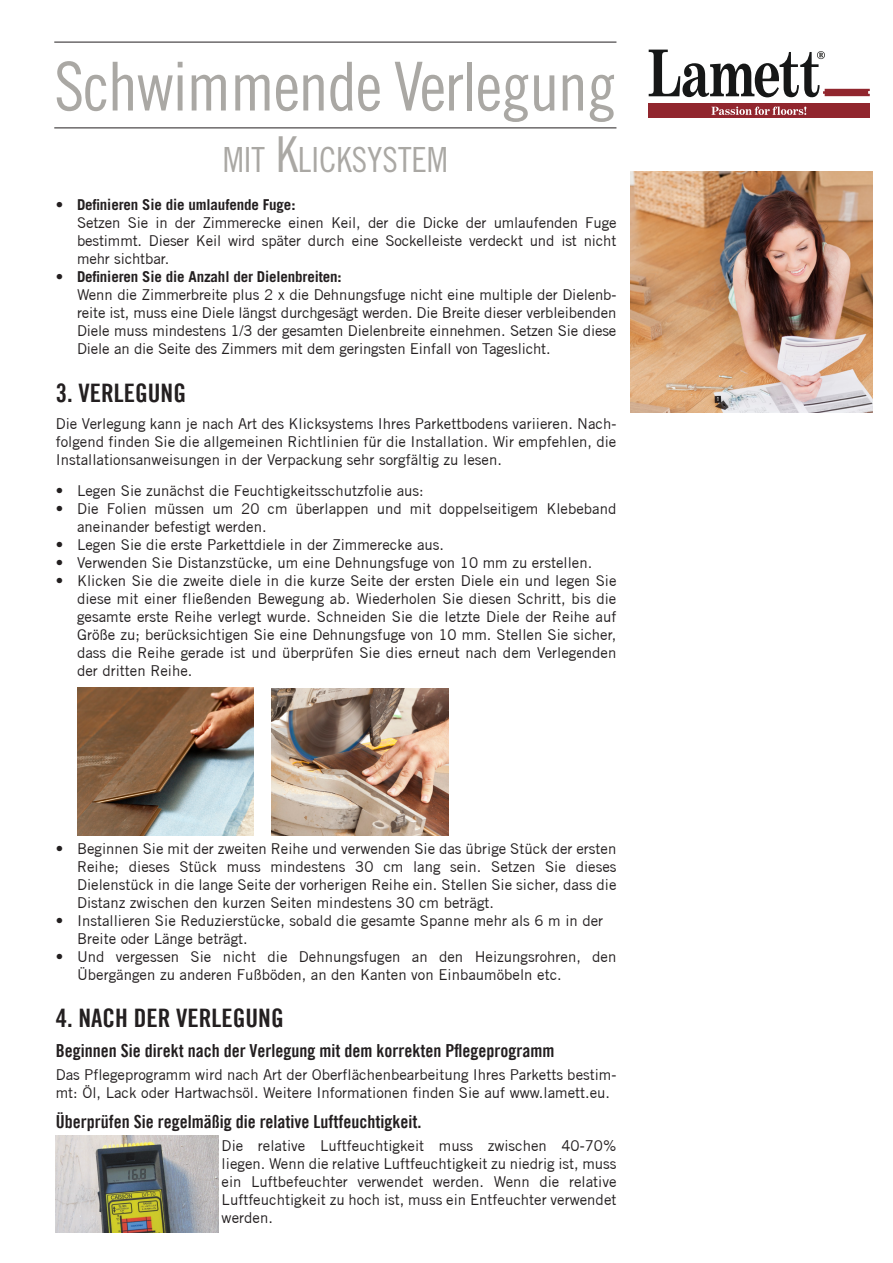
<style>
.page{position:relative;width:893px;height:1263px;background:#fff}
.page>*{position:absolute;margin:0;border:0;box-sizing:border-box;transform-origin:0 0}
.t1{font:67.5px "Trade Gothic LT Std Cn 18";letter-spacing:-.02em;color:#aaa8a4}
.t2{font:34.65px "Trade Gothic LT Std Cn 18";color:#aaa8a4}
.Table_text{font:25.5px "Trade Gothic Bold Cond Twenty";color:#231f20}
.Table_text-2{font:18px "Trade Gothic Bold Cond Twenty";color:#231f20}
.Table_text-3{font:15px/18px "Trade Gothic";color:#231f20;text-align:justify}
.t3{font:700 15px "Trade Gothic LT Std";letter-spacing:-.01em;color:#231f20}
.s1{font-size:49.5px}
</style>
<div class="page">
<img style="left:77px;top:687px;width:176px;height:149px">
<img style="left:272px;top:688px;width:176px;height:148px">
<div style="left:648px;top:104px;width:222px;height:14px;background:#91262e"></div>
<svg style="left:711px;top:106px;width:95px;height:9px"></svg>
<svg style="left:649px;top:50px;width:221px;height:47px"></svg>
<img style="left:630px;top:171px;width:243px;height:241px">
<img style="left:55px;top:1135px;width:164px;height:97px">
<hr style="left:54px;top:42px;width:562px;height:1px;background:#231f20">
<hr style="left:54px;top:128px;width:562px;height:1px;background:#231f20">
<p class="t1" style="left:54px;top:46px;width:564px">Schwimmende Verlegung</p>
<p class="t2" style="left:223px;top:139px;width:227px">MIT <span class="s1">K</span>LICKSYSTEM</p>
<p class="t3" style="left:56px;top:195px;width:241px">• Definieren Sie die umlaufende Fuge:</p>
<p class="Table_text-3" style="left:77px;top:213px;width:541px">Setzen Sie in der Zimmerecke einen Keil, der die Dicke der umlaufenden Fuge bestimmt. Dieser Keil wird später durch eine Sockelleiste verdeckt und ist nicht mehr sichtbar.</p>
<p class="t3" style="left:56px;top:267px;width:287px">• Definieren Sie die Anzahl der Dielenbreiten:</p>
<p class="Table_text-3" style="left:77px;top:285px;width:541px">Wenn die Zimmerbreite plus 2 x die Dehnungsfuge nicht eine multiple der Dielenb&shy;reite ist, muss eine Diele längst durchgesägt werden. Die Breite dieser verbleibenden Diele muss mindestens 1/3 der gesamten Dielenbreite einnehmen. Setzen Sie diese Diele an die Seite des Zimmers mit dem geringsten Einfall von Tageslicht.</p>
<p class="Table_text" style="left:56px;top:378px;width:132px">3. VERLEGUNG</p>
<p class="Table_text-3" style="left:56px;top:414px;width:562px">Die Verlegung kann je nach Art des Klicksystems Ihres Parkettbodens variieren. Nach&shy;folgend finden Sie die allgemeinen Richtlinien für die Installation. Wir empfehlen, die Installationsanweisungen in der Verpackung sehr sorgfältig zu lesen.</p>
<p class="Table_text-3" style="left:56px;top:481px;width:369px">• Legen Sie zunächst die Feuchtigkeitsschutzfolie aus:</p>
<p class="Table_text-3" style="left:56px;top:499px;width:562px">• Die Folien müssen um 20 cm überlappen und mit doppelseitigem Klebeband</p>
<p class="Table_text-3" style="left:77px;top:517px;width:191px">aneinander befestigt werden.</p>
<p class="Table_text-3" style="left:56px;top:535px;width:390px">• Legen Sie die erste Parkettdiele in der Zimmerecke aus.</p>
<p class="Table_text-3" style="left:56px;top:553px;width:538px">• Verwenden Sie Distanzstücke, um eine Dehnungsfuge von 10 mm zu erstellen.</p>
<p class="Table_text-3" style="left:56px;top:571px;width:562px">• Klicken Sie die zweite diele in die kurze Seite der ersten Diele ein und legen Sie</p>
<p class="Table_text-3" style="left:77px;top:589px;width:541px">diese mit einer fließenden Bewegung ab. Wiederholen Sie diesen Schritt, bis die gesamte erste Reihe verlegt wurde. Schneiden Sie die letzte Diele der Reihe auf Größe zu; berücksichtigen Sie eine Dehnungsfuge von 10 mm. Stellen Sie sicher, dass die Reihe gerade ist und überprüfen Sie dies erneut nach dem Verlegenden der dritten Reihe.</p>
<p class="Table_text-3" style="left:56px;top:839px;width:562px">• Beginnen Sie mit der zweiten Reihe und verwenden Sie das übrige Stück der ersten</p>
<p class="Table_text-3" style="left:77px;top:857px;width:541px">Reihe; dieses Stück muss mindestens 30 cm lang sein. Setzen Sie dieses Dielenstück in die lange Seite der vorherigen Reihe ein. Stellen Sie sicher, dass die Distanz zwischen den kurzen Seiten mindestens 30 cm beträgt.</p>
<p class="Table_text-3" style="left:56px;top:911px;width:549px">• Installieren Sie Reduzierstücke, sobald die gesamte Spanne mehr als 6 m in der</p>
<p class="Table_text-3" style="left:77px;top:929px;width:172px">Breite oder Länge beträgt.</p>
<p class="Table_text-3" style="left:56px;top:947px;width:562px">• Und vergessen Sie nicht die Dehnungsfugen an den Heizungsrohren, den</p>
<p class="Table_text-3" style="left:77px;top:965px;width:486px">Übergängen zu anderen Fußböden, an den Kanten von Einbaumöbeln etc.</p>
<p class="Table_text" style="left:56px;top:1003px;width:229px">4. NACH DER VERLEGUNG</p>
<p class="Table_text-2" style="left:56px;top:1040px;width:500px">Beginnen Sie direkt nach der Verlegung mit dem korrekten Pflegeprogramm</p>
<p class="Table_text-3" style="left:56px;top:1065px;width:562px">Das Pflegeprogramm wird nach Art der Oberflächenbearbeitung Ihres Parketts bestim&shy;mt: Öl, Lack oder Hartwachsöl. Weitere Informationen finden Sie auf www.lamett.eu.</p>
<p class="Table_text-2" style="left:56px;top:1111px;width:367px">Überprüfen Sie regelmäßig die relative Luftfeuchtigkeit.</p>
<p class="Table_text-3" style="left:222px;top:1136px;width:396px">Die relative Luftfeuchtigkeit muss zwischen 40-70% liegen. Wenn die relative Luftfeuchtigkeit zu niedrig ist, muss ein Luftbefeuchter verwendet werden. Wenn die relative Luftfeuchtigkeit zu hoch ist, muss ein Entfeuchter verwendet werden.</p>
</div>
